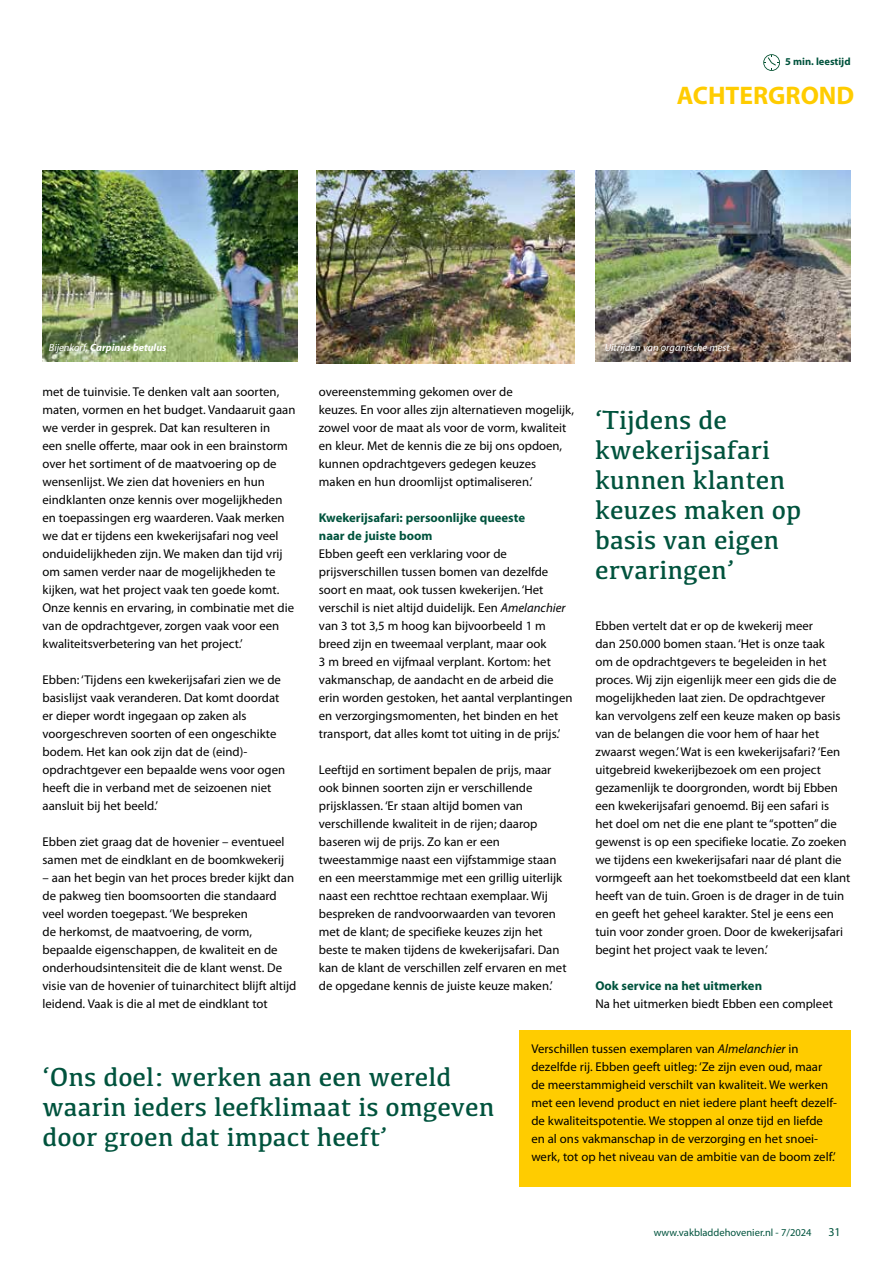
<style>
.page{position:relative;width:893px;height:1263px;background:#fff}
.page>*{position:absolute;margin:0;border:0;box-sizing:border-box;transform-origin:0 0}
.t1{font:27px/30px "Kefa";color:#00533d}
.t2{font:700 25.5px "Myriad Pro";color:#fc0}
.t3{font:12.75px/18px "Myriad Pro";color:#000}
.t4{font:700 12.75px/18px "Myriad Pro";color:#00533d}
.t5{font:12px "Myriad Pro";color:#00533d}
.t6{font:10.5px "Myriad Pro";color:#00533d}
.t7{font:italic 10.5px "Myriad Pro";color:#fff}
.t8{font:italic 700 10.5px "Myriad Pro";color:#fff}
.t9{font:700 10.5px "Myriad Pro";color:#00533d}
.s1{font-weight:400}
.s2{font-style:italic}
</style>
<div class="page">
<svg style="left:763px;top:54px;width:17px;height:17px"></svg>
<img style="left:43px;top:170px;width:255px;height:191px">
<img style="left:317px;top:170px;width:257px;height:193px">
<img style="left:595px;top:170px;width:255px;height:191px">
<div style="left:519px;top:1030px;width:331px;height:156px;background:#fc0"></div>
<p class="t9" style="left:785px;top:55px;width:67px">5 min. leestijd</p>
<h2 class="t2" style="left:677px;top:79px;width:179px">ACHTERGROND</h2>
<p class="t8" style="left:49px;top:341px;width:119px"><span class="s1">Bijenkorf,</span> Carpinus betulus</p>
<p class="t7" style="left:605px;top:341px;width:127px">Uitrijden van organische mest</p>
<p class="t3" style="left:43px;top:383px;width:254px">met de tuinvisie. Te denken valt aan soorten, maten, vormen en het budget. Vandaaruit gaan we verder in gesprek. Dat kan resulteren in<br>een snelle offerte, maar ook in een brainstorm over het sortiment of de maatvoering op de wensenlijst. We zien dat hoveniers en hun eindklanten onze kennis over mogelijkheden en toepassingen erg waarderen. Vaak merken we dat er tijdens een kwekerijsafari nog veel onduidelijkheden zijn. We maken dan tijd vrij om samen verder naar de mogelijkheden te kijken, wat het project vaak ten goede komt.<br>Onze kennis en ervaring, in combinatie met die van de opdrachtgever, zorgen vaak voor een kwaliteitsverbetering van het project.’</p>
<p class="t3" style="left:43px;top:671px;width:244px">Ebben: ‘Tijdens een kwekerijsafari zien we de basislijst vaak veranderen. Dat komt doordat er dieper wordt ingegaan op zaken als voorgeschreven soorten of een ongeschikte bodem. Het kan ook zijn dat de (eind)- opdrachtgever een bepaalde wens voor ogen heeft die in verband met de seizoenen niet aansluit bij het beeld.’</p>
<p class="t3" style="left:43px;top:833px;width:243px">Ebben ziet graag dat de hovenier – eventueel samen met de eindklant en de boomkwekerij</p>
<p class="t3" style="left:43px;top:869px;width:255px">– aan het begin van het proces breder kijkt dan de pakweg tien boomsoorten die standaard veel worden toegepast. ‘We bespreken<br>de herkomst, de maatvoering, de vorm, bepaalde eigenschappen, de kwaliteit en de onderhoudsintensiteit die de klant wenst. De visie van de hovenier of tuinarchitect blijft altijd leidend. Vaak is die al met de eindklant tot</p>
<p class="t3" style="left:319px;top:383px;width:257px">overeenstemming gekomen over de<br>keuzes. En voor alles zijn alternatieven mogelijk, zowel voor de maat als voor de vorm, kwaliteit en kleur. Met de kennis die ze bij ons opdoen, kunnen opdrachtgevers gedegen keuzes maken en hun droomlijst optimaliseren.’</p>
<p class="t4" style="left:319px;top:508px;width:208px">Kwekerijsafari: persoonlijke queeste naar de juiste boom</p>
<p class="t3" style="left:319px;top:545px;width:255px">Ebben geeft een verklaring voor de prijsverschillen tussen bomen van dezelfde soort en maat, ook tussen kwekerijen. ‘Het verschil is niet altijd duidelijk. Een <span class="s2">Amelanchier </span>van 3 tot 3,5 m hoog kan bijvoorbeeld 1 m breed zijn en tweemaal verplant, maar ook<br>3 m breed en vijfmaal verplant. Kortom: het vakmanschap, de aandacht en de arbeid die erin worden gestoken, het aantal verplantingen en verzorgingsmomenten, het binden en het transport, dat alles komt tot uiting in de prijs.’</p>
<p class="t3" style="left:319px;top:761px;width:249px">Leeftijd en sortiment bepalen de prijs, maar ook binnen soorten zijn er verschillende prijsklassen. ‘Er staan altijd bomen van verschillende kwaliteit in de rijen; daarop baseren wij de prijs. Zo kan er een tweestammige naast een vijfstammige staan en een meerstammige met een grillig uiterlijk naast een rechttoe rechtaan exemplaar. Wij bespreken de randvoorwaarden van tevoren met de klant; de specifieke keuzes zijn het beste te maken tijdens de kwekerijsafari. Dan kan de klant de verschillen zelf ervaren en met de opgedane kennis de juiste keuze maken.’</p>
<h1 class="t1" style="left:595px;top:404px;width:207px">‘Tijdens de kwekerijsafari kunnen-- klanten keuzes maken op basis van eigen ervaringen’</h1>
<p class="t3" style="left:595px;top:617px;width:257px">Ebben vertelt dat er op de kwekerij meer<br>dan 250.000 bomen staan. ‘Het is onze taak<br>om de opdrachtgevers te begeleiden in het proces. Wij zijn eigenlijk meer een gids die de mogelijkheden laat zien. De opdrachtgever<br>kan vervolgens zelf een keuze maken op basis van de belangen die voor hem of haar het zwaarst wegen.’ Wat is een kwekerijsafari? ‘Een uitgebreid kwekerijbezoek om een project gezamenlijk te doorgronden, wordt bij Ebben een kwekerijsafari genoemd. Bij een safari is<br>het doel om net die ene plant te “spotten” die gewenst is op een specifieke locatie. Zo zoeken we tijdens een kwekerijsafari naar dé plant die vormgeeft aan het toekomstbeeld dat een klant heeft van de tuin. Groen is de drager in de tuin en geeft het geheel karakter. Stel je eens een tuin voor zonder groen. Door de kwekerijsafari begint het project vaak te leven.’</p>
<p class="t4" style="left:595px;top:977px;width:168px">Ook service na het uitmerken</p>
<p class="t3" style="left:595px;top:995px;width:239px">Na het uitmerken biedt Ebben een compleet</p>
<h1 class="t1" style="left:43px;top:1061px;width:453px">‘Ons doel: werken aan een wereld waarin ieders leefklimaat is omgeven door groen dat impact heeft’</h1>
<p class="t3" style="left:531px;top:1040px;width:307px">Verschillen tussen exemplaren van <span class="s2">Almelanchier</span> in dezelfde rij. Ebben geeft uitleg: ‘Ze zijn even oud, maar de meerstammigheid verschilt van kwaliteit. We werken met een levend product en niet iedere plant heeft dezelf&shy;de kwaliteitspotentie. We stoppen al onze tijd en liefde en al ons vakmanschap in de verzorging en het snoei&shy;werk, tot op het niveau van de ambitie van de boom zelf.’</p>
<p class="t6" style="left:654px;top:1226px;width:159px">www.vakbladdehovenier.nl - 7/2024</p>
<p class="t5" style="left:828px;top:1224px;width:14px">31</p>
</div>
